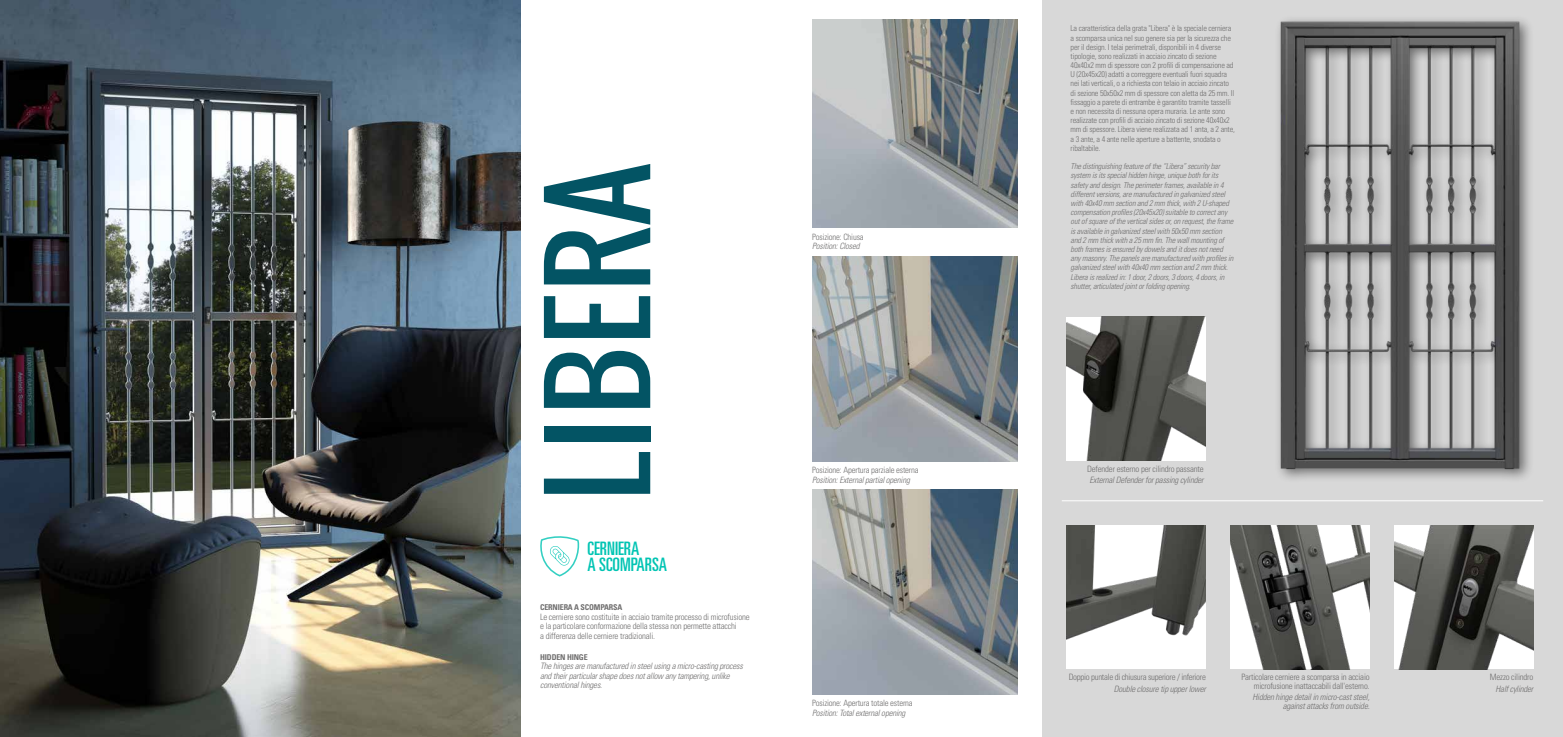
<style>
.page{position:relative;width:1563px;height:737px;background:#fff}
.page>*{position:absolute;margin:0;border:0;box-sizing:border-box;transform-origin:0 0}
.t1{font:121.54px "Oswald";letter-spacing:.02em;color:#035464}
.t2{font:ultra-condensed 18.55px/16.7px "Univers LT Std";color:#00c4b3}
.t3{font:300 condensed 8.75px/9.6px "Univers LT Std";letter-spacing:-.02em;color:#706f6f;text-align:right}
.t4{font:italic 300 condensed 8.75px/9.6px "Univers LT Std";letter-spacing:-.02em;color:#706f6f;text-align:right}
.t5{font:300 condensed 8.66px "Univers LT Std";letter-spacing:-.02em;color:#706f6f}
.t6{font:italic 300 condensed 8.66px "Univers LT Std";letter-spacing:-.02em;color:#706f6f}
.t7{font:300 condensed 8.14px/9.2px "Univers LT Std";letter-spacing:-.02em;color:#706f6f}
.t8{font:italic 300 condensed 8.14px/9.2px "Univers LT Std";letter-spacing:-.02em;color:#706f6f}
.t9{font:700 condensed 7.96px "Univers LT Std";letter-spacing:-.02em;color:#706f6f}
</style>
<div class="page">
<img style="left:0;top:0;width:521px;height:737px">
<div style="left:1042px;top:0;width:521px;height:737px;background:#d8d8d8"></div>
<img style="left:1067px;top:525px;width:139px;height:144px">
<img style="left:1067px;top:317px;width:139px;height:144px">
<img style="left:1230px;top:525px;width:139px;height:144px">
<img style="left:1394px;top:525px;width:139px;height:144px">
<hr style="left:1062px;top:500px;width:481px;height:1px;background:#fff">
<img style="left:812px;top:19px;width:205px;height:209px">
<img style="left:812px;top:256px;width:205px;height:205px">
<img style="left:812px;top:489px;width:205px;height:205px">
<svg style="left:540px;top:536px;width:40px;height:41px"></svg>
<img style="left:1278px;top:19px;width:252px;height:457px">
<h1 class="t1" style="left:506px;top:501px;width:339px;rotate:-90deg">LIBERA</h1>
<h2 class="t2" style="left:587px;top:539px;width:81px">CERNIERA<br>A SCOMPARSA</h2>
<p class="t9" style="left:540px;top:602px;width:84px">CERNIERA A SCOMPARSA</p>
<p class="t3" style="left:540px;top:611px;width:211px;text-align:left">Le cerniere sono costituite in acciaio tramite processo di microfusione e la particolare conformazione della stessa non permette attacchi<br>a differenza delle cerniere tradizionali.</p>
<p class="t9" style="left:540px;top:652px;width:49px">HIDDEN HINGE</p>
<p class="t4" style="left:540px;top:661px;width:204px;text-align:left">The hinges are manufactured in steel using a micro-casting process and their particular shape does not allow any tampering, unlike conventional hinges.</p>
<p class="t5" style="left:812px;top:231px;width:53px">Posizione: Chiusa</p>
<p class="t6" style="left:812px;top:241px;width:49px">Position: Closed</p>
<p class="t5" style="left:812px;top:465px;width:108px">Posizione: Apertura parziale esterna</p>
<p class="t6" style="left:812px;top:474px;width:99px">Position: External partial opening</p>
<p class="t5" style="left:812px;top:698px;width:102px">Posizione: Apertura totale esterna</p>
<p class="t6" style="left:812px;top:707px;width:95px">Position: Total external opening</p>
<p class="t7" style="left:1070px;top:24px;width:166px">La caratteristica della grata "Libera" è la speciale cerniera a scomparsa unica nel suo genere sia per la sicurezza che per il design. I telai perimetrali, disponibili in 4 diverse tipologie, sono realizzati in acciaio zincato di sezione 40x40x2 mm di spessore con 2 profili di compensazione ad U (20x45x20) adatti a correggere eventuali fuori squadra nei lati verticali, o a richiesta con telaio in acciaio zincato di sezione 50x50x2 mm di spessore con aletta da 25 mm. Il fissaggio a parete di entrambe è garantito tramite tasselli e non necessita di nessuna opera muraria. Le ante sono realizzate con profili di acciaio zincato di sezione 40x40x2 mm di spessore. Libera viene realizzata ad 1 anta, a 2 ante, a 3 ante, a 4 ante nelle aperture a battente, snodata o ribaltabile.</p>
<p class="t8" style="left:1070px;top:162px;width:164px">The distinguishing feature of the “Libera” security bar system is its special hidden hinge, unique both for its safety and design. The perimeter frames, available in 4 different versions, are manufactured in galvanized steel with 40x40 mm section and 2 mm thick, with 2 U-shaped compensation profiles (20x45x20) suitable to correct any out of square of the vertical sides or, on request, the frame is available in galvanized steel with 50x50 mm section and 2 mm thick with a 25 mm fin. The wall mounting of both frames is ensured by dowels and it does not need any masonry. The panels are manufactured with profiles in galvanized steel with 40x40 mm section and 2 mm thick.<br>Libera is realized in: 1 door, 2 doors, 3 doors, 4 doors, in shutter, articulated joint or folding opening.</p>
<p class="t3" style="left:1087px;top:464px;width:118px">Defender esterno per cilindro passante</p>
<p class="t4" style="left:1089px;top:475px;width:116px">External Defender for passing cylinder</p>
<p class="t3" style="left:1068px;top:672px;width:139px">Doppio puntale di chiusura superiore / inferiore</p>
<p class="t4" style="left:1114px;top:684px;width:94px">Double closure tip upper lower</p>
<p class="t3" style="left:1241px;top:673px;width:130px;line-height:8.8px">Particolare cerniere a scomparsa in acciaio microfusione inattaccabili dall'esterno.</p>
<p class="t4" style="left:1252px;top:693px;width:119px;line-height:8.8px">Hidden hinge detail in micro-cast steel, against attacks from outside.</p>
<p class="t3" style="left:1490px;top:672px;width:45px">Mezzo cilindro</p>
<p class="t4" style="left:1495px;top:684px;width:39px">Half cylinder</p>
</div>
